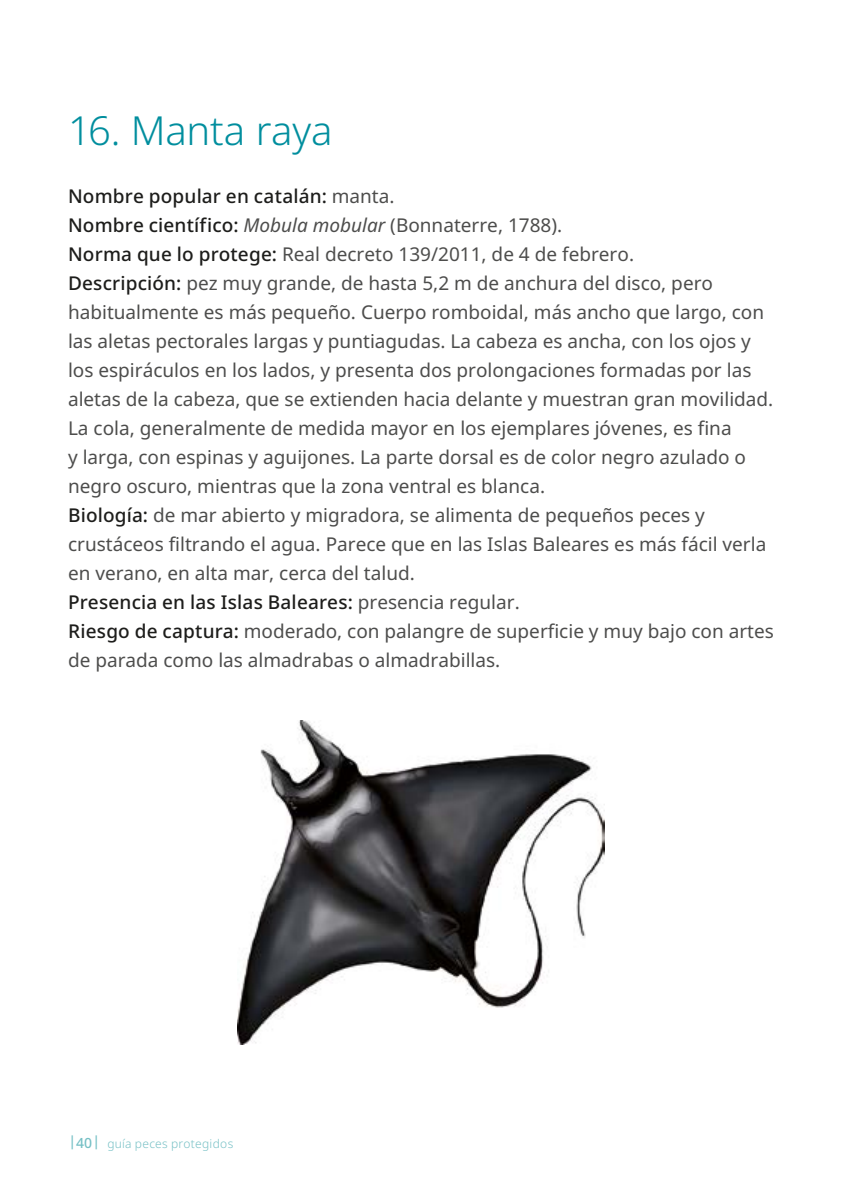
<style>
.page{position:relative;width:842px;height:1191px;background:#fff}
.page>*{position:absolute;margin:0;border:0;box-sizing:border-box;transform-origin:0 0}
.t1{font:300 40px "Noto Sans";letter-spacing:-.005em;color:#018e9e}
.t2{font:19px/29px "Noto Sans";color:#4d4d4c}
.t3{font:300 12px "Noto Sans";letter-spacing:.025em;color:#76c0c5}
.s1{font-weight:500;color:#1d1d1b}
.s2{font-style:italic}
.s3{font-weight:500;font-size:14px}
</style>
<div class="page">
<img style="left:237px;top:720px;width:368px;height:324px">
<h1 class="t1" style="left:68px;top:102px;width:266px">16. Manta raya</h1>
<p class="t2" style="left:68px;top:182px;width:707px"><span class="s1">Nombre popular en catalán:</span> manta.<br><span class="s1">Nombre científico:</span> <span class="s2">Mobula mobular</span> (Bonnaterre, 1788).<br><span class="s1">Norma que lo protege:</span> Real decreto 139/2011, de 4 de febrero.<br><span class="s1">Descripción:</span> pez muy grande, de hasta 5,2 m de anchura del disco, pero habitualmente es más pequeño. Cuerpo romboidal, más ancho que largo, con las aletas pectorales largas y puntiagudas. La cabeza es ancha, con los ojos y los espiráculos en los lados, y presenta dos prolongaciones formadas por las aletas de la cabeza, que se extienden hacia delante y muestran gran movilidad.<br>La cola, generalmente de medida mayor en los ejemplares jóvenes, es fina<br>y larga, con espinas y aguijones. La parte dorsal es de color negro azulado o negro oscuro, mientras que la zona ventral es blanca.<br><span class="s1">Biología:</span> de mar abierto y migradora, se alimenta de pequeños peces y crustáceos filtrando el agua. Parece que en las Islas Baleares es más fácil verla en verano, en alta mar, cerca del talud.<br><span class="s1">Presencia en las Islas Baleares:</span> presencia regular.<br><span class="s1">Riesgo de captura:</span> moderado, con palangre de superficie y muy bajo con artes de parada como las almadrabas o almadrabillas.</p>
<p class="t3" style="left:69px;top:1135px;width:166px"><sup>|</sup><span class="s3">40</span><sup>|</sup> guía peces protegidos</p>
</div>
